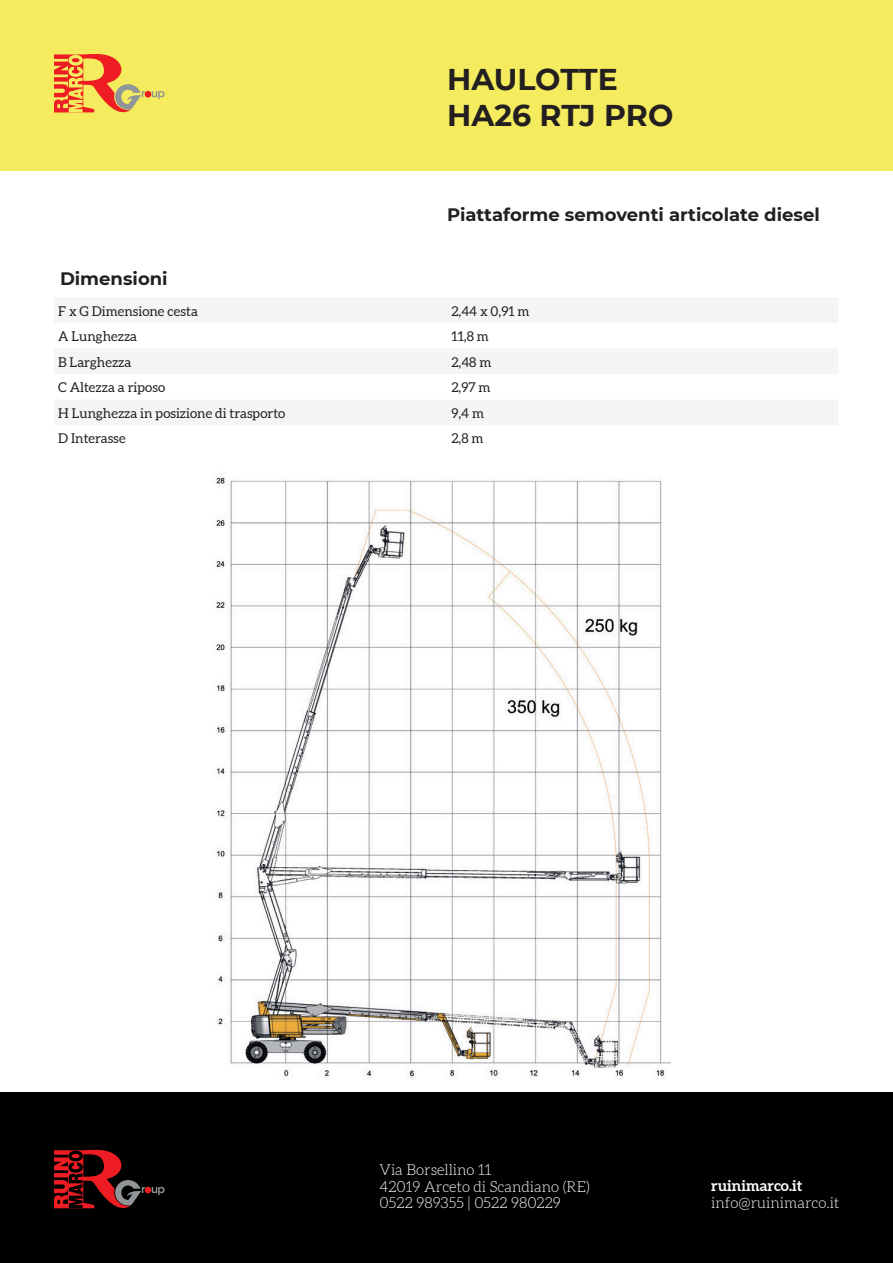
<style>
.page{position:relative;width:893px;height:1263px;background:#fff}
.page>*{position:absolute;margin:0;border:0;box-sizing:border-box;transform-origin:0 0}
.t1{font:700 30px "Montserrat";color:#231f20}
.t2{font:700 18px "Montserrat";color:#231f20}
.t3{font:300 15px/16.5px "Aleo";color:#fff}
.t4{font:700 15px "Aleo";color:#fff}
.t5{font:13.5px "Aleo";color:#231f20}
</style>
<div class="page">
<div style="left:0;top:0;width:893px;height:170px;background:#f4ec5e"></div>
<div style="left:0;top:1093px;width:893px;height:170px;background:#000001"></div>
<svg style="left:152px;top:91px;width:13px;height:8px"></svg>
<div style="left:145px;top:91px;width:6px;height:7px;background:#ee1d23;border-radius:50%"></div>
<svg style="left:54px;top:54px;width:91px;height:59px"></svg>
<svg style="left:54px;top:1150px;width:111px;height:59px"></svg>
<img style="left:216px;top:476px;width:455px;height:602px">
<p class="t1" style="left:447px;top:58px;width:172px">HAULOTTE</p>
<p class="t1" style="left:447px;top:94px;width:228px">HA26 RTJ PRO</p>
<p class="t2" style="left:447px;top:202px;width:374px">Piattaforme semoventi articolate diesel</p>
<p class="t2" style="left:60px;top:266px;width:109px">Dimensioni</p>
<p class="t5" style="left:58px;top:303px;width:141px">F x G Dimensione cesta</p>
<p class="t5" style="left:451px;top:303px;width:80px">2,44 x 0,91 m</p>
<p class="t5" style="left:58px;top:329px;width:80px">A Lunghezza</p>
<p class="t5" style="left:451px;top:329px;width:39px">11,8 m</p>
<p class="t5" style="left:58px;top:354px;width:75px">B Larghezza</p>
<p class="t5" style="left:451px;top:354px;width:42px">2,48 m</p>
<p class="t5" style="left:58px;top:380px;width:109px">C Altezza a riposo</p>
<p class="t5" style="left:451px;top:380px;width:41px">2,97 m</p>
<p class="t5" style="left:58px;top:405px;width:229px">H Lunghezza in posizione di trasporto</p>
<p class="t5" style="left:451px;top:405px;width:34px">9,4 m</p>
<p class="t5" style="left:58px;top:431px;width:69px">D Interasse</p>
<p class="t5" style="left:451px;top:431px;width:34px">2,8 m</p>
<p class="t3" style="left:380px;top:1163px;width:212px">Via Borsellino 11<br>42019 Arceto di Scandiano (RE)<br>0522 989355 | 0522 980229</p>
<p class="t4" style="left:711px;top:1176px;width:93px">ruinimarco.it</p>
<p class="t3" style="left:711px;top:1195px;width:130px">info@ruinimarco.it</p>
</div>
